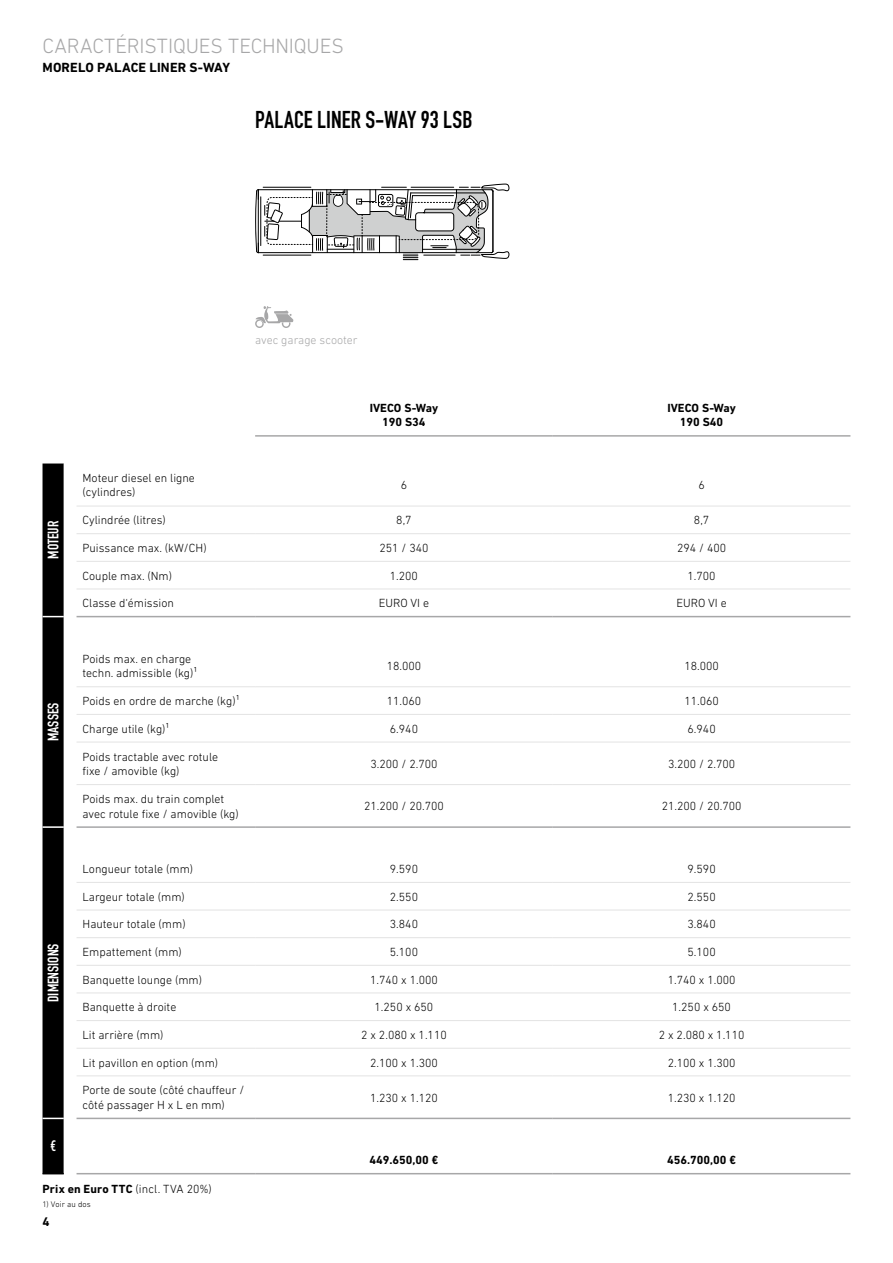
<style>
.page{position:relative;width:893px;height:1263px;background:#fff}
.page>*{position:absolute;margin:0;border:0;box-sizing:border-box;transform-origin:0 0}
.t1{font:700 24px "DIN Condensed";letter-spacing:.005em;color:#000}
.t2{font:300 21px "DIN Next LT Pro";letter-spacing:-.01em;color:#a7a7a8}
.t3{font:700 15px "DIN Condensed";color:#fff}
.t4{font:700 13.5px "DIN Next LT Pro";letter-spacing:.015em;color:#000}
.t5{font:700 12.75px "DIN Next LT Pro";color:#000}
.t6{font:300 12px/14.4px "DIN Next LT Pro";color:#000}
.t7{font:700 12px/14.4px "DIN Next LT Pro";color:#000;text-align:center}
.t8{font:300 12px "DIN Next LT Pro";color:#a7a7a8}
.t9{font:300 8.25px "DIN Next LT Pro";letter-spacing:.02em;color:#000}
.s1{font-weight:300}
</style>
<div class="page">
<svg style="left:255px;top:306px;width:38px;height:22px"></svg>
<svg style="left:255px;top:184px;width:254px;height:76px"></svg>
<svg style="left:76px;top:505px;width:774px;height:669px"></svg>
<div style="left:43px;top:463px;width:21px;height:711px;background:#000"></div>
<hr style="left:77px;top:1173px;width:178px;height:1px;background:#a7a7a8">
<hr style="left:255px;top:1173px;width:298px;height:1px;background:#a7a7a8">
<hr style="left:553px;top:1173px;width:297px;height:1px;background:#a7a7a8">
<hr style="left:77px;top:1118px;width:178px;height:1px;background:#a7a7a8">
<hr style="left:255px;top:1118px;width:298px;height:1px;background:#a7a7a8">
<hr style="left:553px;top:1118px;width:297px;height:1px;background:#a7a7a8">
<hr style="left:77px;top:826px;width:178px;height:2px;background:#a7a7a8">
<hr style="left:255px;top:826px;width:298px;height:2px;background:#a7a7a8">
<hr style="left:553px;top:826px;width:297px;height:2px;background:#a7a7a8">
<hr style="left:77px;top:616px;width:178px;height:1px;background:#a7a7a8">
<hr style="left:255px;top:616px;width:298px;height:1px;background:#a7a7a8">
<hr style="left:553px;top:616px;width:297px;height:1px;background:#a7a7a8">
<hr style="left:255px;top:435px;width:298px;height:2px;background:#a7a7a8">
<hr style="left:553px;top:435px;width:297px;height:2px;background:#a7a7a8">
<hr style="left:77px;top:686px;width:178px;height:1px;background:#e3e3e3">
<hr style="left:255px;top:686px;width:298px;height:1px;background:#e3e3e3">
<hr style="left:553px;top:686px;width:297px;height:1px;background:#e3e3e3">
<hr style="left:77px;top:714px;width:178px;height:1px;background:#e3e3e3">
<hr style="left:255px;top:714px;width:298px;height:1px;background:#e3e3e3">
<hr style="left:553px;top:714px;width:297px;height:1px;background:#e3e3e3">
<hr style="left:77px;top:742px;width:178px;height:1px;background:#e3e3e3">
<hr style="left:255px;top:742px;width:298px;height:1px;background:#e3e3e3">
<hr style="left:553px;top:742px;width:297px;height:1px;background:#e3e3e3">
<hr style="left:77px;top:784px;width:178px;height:1px;background:#e3e3e3">
<hr style="left:255px;top:784px;width:298px;height:1px;background:#e3e3e3">
<hr style="left:553px;top:784px;width:297px;height:1px;background:#e3e3e3">
<hr style="left:77px;top:506px;width:178px;height:1px;background:#e3e3e3">
<hr style="left:255px;top:506px;width:298px;height:1px;background:#e3e3e3">
<hr style="left:553px;top:506px;width:297px;height:1px;background:#e3e3e3">
<hr style="left:77px;top:533px;width:178px;height:1px;background:#e3e3e3">
<hr style="left:255px;top:533px;width:298px;height:1px;background:#e3e3e3">
<hr style="left:553px;top:533px;width:297px;height:1px;background:#e3e3e3">
<hr style="left:77px;top:561px;width:178px;height:1px;background:#e3e3e3">
<hr style="left:255px;top:561px;width:298px;height:1px;background:#e3e3e3">
<hr style="left:553px;top:561px;width:297px;height:1px;background:#e3e3e3">
<hr style="left:77px;top:589px;width:178px;height:1px;background:#e3e3e3">
<hr style="left:255px;top:589px;width:298px;height:1px;background:#e3e3e3">
<hr style="left:553px;top:589px;width:297px;height:1px;background:#e3e3e3">
<hr style="left:77px;top:882px;width:178px;height:1px;background:#e3e3e3">
<hr style="left:255px;top:882px;width:298px;height:1px;background:#e3e3e3">
<hr style="left:553px;top:882px;width:297px;height:1px;background:#e3e3e3">
<hr style="left:77px;top:910px;width:178px;height:1px;background:#e3e3e3">
<hr style="left:255px;top:910px;width:298px;height:1px;background:#e3e3e3">
<hr style="left:553px;top:910px;width:297px;height:1px;background:#e3e3e3">
<hr style="left:77px;top:937px;width:178px;height:1px;background:#e3e3e3">
<hr style="left:255px;top:937px;width:298px;height:1px;background:#e3e3e3">
<hr style="left:553px;top:937px;width:297px;height:1px;background:#e3e3e3">
<hr style="left:77px;top:965px;width:178px;height:1px;background:#e3e3e3">
<hr style="left:255px;top:965px;width:298px;height:1px;background:#e3e3e3">
<hr style="left:553px;top:965px;width:297px;height:1px;background:#e3e3e3">
<hr style="left:77px;top:992px;width:178px;height:1px;background:#e3e3e3">
<hr style="left:255px;top:992px;width:298px;height:1px;background:#e3e3e3">
<hr style="left:553px;top:992px;width:297px;height:1px;background:#e3e3e3">
<hr style="left:77px;top:1020px;width:178px;height:1px;background:#e3e3e3">
<hr style="left:255px;top:1020px;width:298px;height:1px;background:#e3e3e3">
<hr style="left:553px;top:1020px;width:297px;height:1px;background:#e3e3e3">
<hr style="left:77px;top:1048px;width:178px;height:1px;background:#e3e3e3">
<hr style="left:255px;top:1048px;width:298px;height:1px;background:#e3e3e3">
<hr style="left:553px;top:1048px;width:297px;height:1px;background:#e3e3e3">
<hr style="left:77px;top:1075px;width:178px;height:1px;background:#e3e3e3">
<hr style="left:255px;top:1075px;width:298px;height:1px;background:#e3e3e3">
<hr style="left:553px;top:1075px;width:297px;height:1px;background:#e3e3e3">
<h2 class="t2" style="left:43px;top:33px;width:303px">CARACTÉRISTIQUES TECHNIQUES</h2>
<p class="t4" style="left:43px;top:60px;width:189px">MORELO PALACE LINER S-WAY</p>
<h1 class="t1" style="left:255px;top:103px;width:219px">PALACE LINER S-WAY 93 LSB</h1>
<p class="t8" style="left:255px;top:333px;width:104px">avec garage scooter</p>
<p class="t7" style="left:370px;top:401px;width:70px">IVECO S-Way<br>190 S34</p>
<p class="t7" style="left:667px;top:401px;width:70px">IVECO S-Way<br>190 S40</p>
<p class="t3" style="left:43px;top:559px;width:39px;rotate:-90deg">MOTEUR</p>
<p class="t3" style="left:43px;top:741px;width:40px;rotate:-90deg">MASSES</p>
<p class="t3" style="left:43px;top:1002px;width:60px;rotate:-90deg">DIMENSIONS</p>
<p class="t3" style="left:50px;top:1136px;width:7px">€</p>
<p class="t6" style="left:83px;top:471px;width:114px">Moteur diesel en ligne (cylindres)</p>
<p class="t6" style="left:401px;top:478px;width:8px">6</p>
<p class="t6" style="left:698px;top:478px;width:8px">6</p>
<p class="t6" style="left:83px;top:513px;width:85px">Cylindrée (litres)</p>
<p class="t6" style="left:396px;top:513px;width:17px">8,7</p>
<p class="t6" style="left:694px;top:513px;width:17px">8,7</p>
<p class="t6" style="left:83px;top:541px;width:126px">Puissance max. (kW/CH)</p>
<p class="t6" style="left:379px;top:541px;width:51px">251 / 340</p>
<p class="t6" style="left:677px;top:541px;width:51px">294 / 400</p>
<p class="t6" style="left:83px;top:568px;width:91px">Couple max. (Nm)</p>
<p class="t6" style="left:390px;top:568px;width:30px">1.200</p>
<p class="t6" style="left:687px;top:568px;width:30px">1.700</p>
<p class="t6" style="left:83px;top:596px;width:93px">Classe d‘émission</p>
<p class="t6" style="left:379px;top:596px;width:52px">EURO VI e</p>
<p class="t6" style="left:676px;top:596px;width:52px">EURO VI e</p>
<p class="t6" style="left:83px;top:651px;width:116px">Poids max. en charge techn. admissible (kg)¹</p>
<p class="t6" style="left:387px;top:659px;width:36px">18.000</p>
<p class="t6" style="left:684px;top:659px;width:36px">18.000</p>
<p class="t6" style="left:83px;top:694px;width:159px">Poids en ordre de marche (kg)¹</p>
<p class="t6" style="left:387px;top:694px;width:36px">11.060</p>
<p class="t6" style="left:684px;top:694px;width:36px">11.060</p>
<p class="t6" style="left:83px;top:721px;width:88px">Charge utile (kg)¹</p>
<p class="t6" style="left:390px;top:721px;width:30px">6.940</p>
<p class="t6" style="left:687px;top:721px;width:30px">6.940</p>
<p class="t6" style="left:83px;top:749px;width:137px">Poids tractable avec rotule fixe / amovible (kg)</p>
<p class="t6" style="left:370px;top:756px;width:69px">3.200 / 2.700</p>
<p class="t6" style="left:668px;top:756px;width:69px">3.200 / 2.700</p>
<p class="t6" style="left:83px;top:792px;width:158px">Poids max. du train complet avec rotule fixe / amovible (kg)</p>
<p class="t6" style="left:364px;top:799px;width:81px">21.200 / 20.700</p>
<p class="t6" style="left:662px;top:799px;width:81px">21.200 / 20.700</p>
<p class="t6" style="left:83px;top:862px;width:112px">Longueur totale (mm)</p>
<p class="t6" style="left:390px;top:862px;width:30px">9.590</p>
<p class="t6" style="left:687px;top:862px;width:30px">9.590</p>
<p class="t6" style="left:83px;top:889px;width:104px">Largeur totale (mm)</p>
<p class="t6" style="left:390px;top:889px;width:30px">2.550</p>
<p class="t6" style="left:687px;top:889px;width:30px">2.550</p>
<p class="t6" style="left:83px;top:917px;width:105px">Hauteur totale (mm)</p>
<p class="t6" style="left:390px;top:917px;width:30px">3.840</p>
<p class="t6" style="left:687px;top:917px;width:30px">3.840</p>
<p class="t6" style="left:83px;top:944px;width:101px">Empattement (mm)</p>
<p class="t6" style="left:390px;top:944px;width:30px">5.100</p>
<p class="t6" style="left:687px;top:944px;width:30px">5.100</p>
<p class="t6" style="left:83px;top:972px;width:121px">Banquette lounge (mm)</p>
<p class="t6" style="left:370px;top:972px;width:69px">1.740 x 1.000</p>
<p class="t6" style="left:668px;top:972px;width:69px">1.740 x 1.000</p>
<p class="t6" style="left:83px;top:1000px;width:95px">Banquette à droite</p>
<p class="t6" style="left:375px;top:1000px;width:60px">1.250 x 650</p>
<p class="t6" style="left:672px;top:1000px;width:60px">1.250 x 650</p>
<p class="t6" style="left:83px;top:1027px;width:82px">Lit arrière (mm)</p>
<p class="t6" style="left:361px;top:1027px;width:87px">2 x 2.080 x 1.110</p>
<p class="t6" style="left:659px;top:1027px;width:87px">2 x 2.080 x 1.110</p>
<p class="t6" style="left:83px;top:1055px;width:137px">Lit pavillon en option (mm)</p>
<p class="t6" style="left:370px;top:1055px;width:69px">2.100 x 1.300</p>
<p class="t6" style="left:668px;top:1055px;width:69px">2.100 x 1.300</p>
<p class="t6" style="left:83px;top:1083px;width:163px">Porte de soute (côté chauffeur / côté passager H x L en mm)</p>
<p class="t6" style="left:370px;top:1090px;width:69px">1.230 x 1.120</p>
<p class="t6" style="left:668px;top:1090px;width:69px">1.230 x 1.120</p>
<p class="t7" style="left:369px;top:1153px;width:71px">449.650,00 €</p>
<p class="t7" style="left:667px;top:1153px;width:71px">456.700,00 €</p>
<p class="t7" style="left:43px;top:1182px;width:171px">Prix en Euro TTC <span class="s1">(incl. TVA 20%)</span></p>
<p class="t9" style="left:43px;top:1199px;width:50px">1) Voir au dos</p>
<p class="t5" style="left:43px;top:1214px;width:9px">4</p>
</div>
